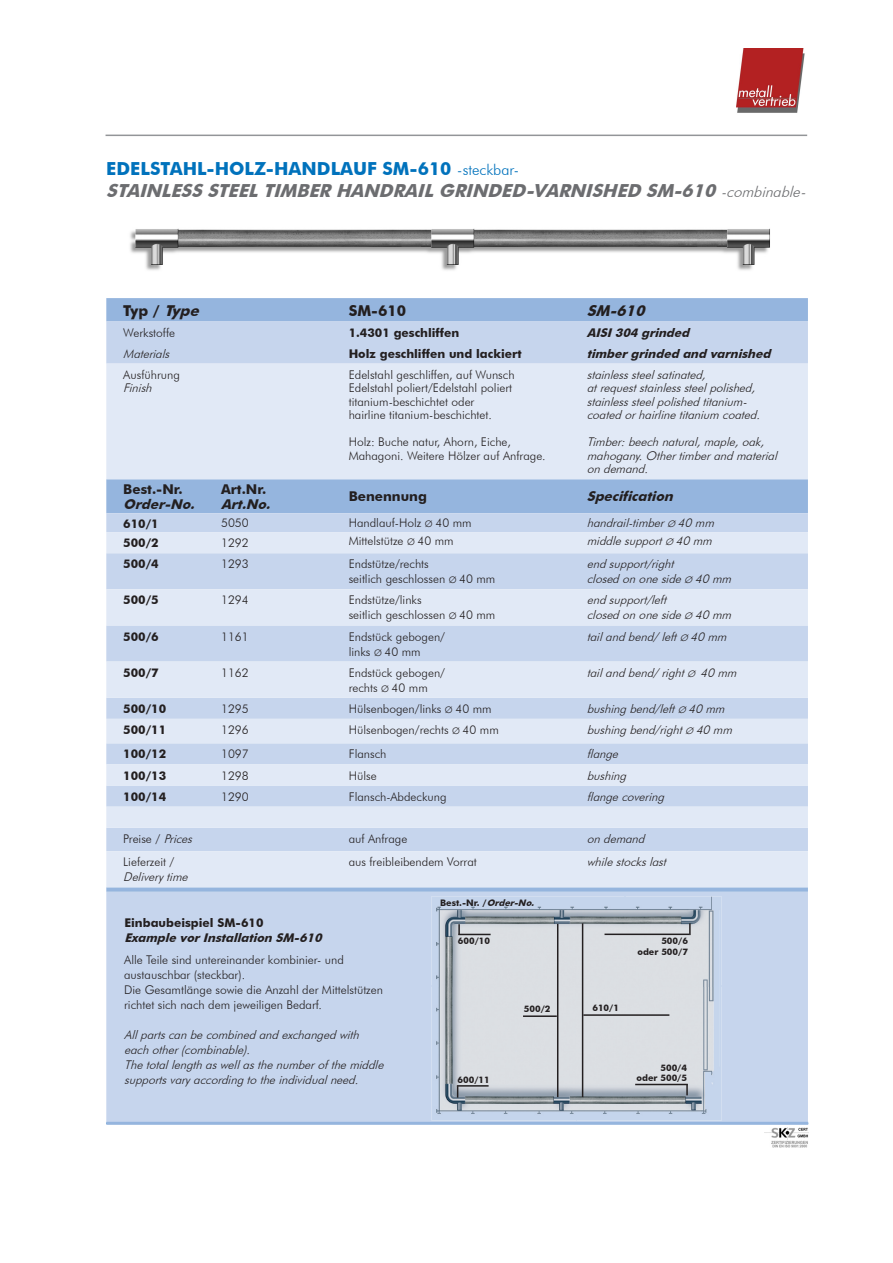
<style>
.page{position:relative;width:893px;height:1263px;background:#fff}
.page>*{position:absolute;margin:0;border:0;box-sizing:border-box;transform-origin:0 0}
.t1{font:italic 700 18px/21.6px "Futura BT";color:#6c6d70}
.t2{font:700 15px "Futura BT";color:#231f20}
.t3{font:italic 700 15px "Futura BT";color:#231f20}
.t4{font:italic 700 13.5px "Futura BT";color:#231f20}
.t5{font:700 13.5px "Futura BT";color:#231f20}
.t6{font:300 12px/15px "Futura BT";color:#231f20}
.t7{font:italic 300 12px/13.5px "Futura BT";color:#231f20}
.t8{font:700 12px/21px "Futura BT";color:#231f20}
.t9{font:italic 700 12px/21px "Futura BT";color:#231f20}
.t10{font:700 9px/10.5px "Futura BT";color:#231f20;text-align:right}
.s1{font-style:normal;color:#0072bc}
.s2{font-weight:300;font-style:normal;font-size:15px;color:#0072bc}
.s3{font-weight:300;font-size:15px}
.s4{font-style:italic}
.s5{font-size:9px}
</style>
<div class="page">
<div style="left:106px;top:298px;width:702px;height:23px;background:#95b5de"></div>
<div style="left:106px;top:321px;width:702px;height:801px;background:#c6d5ed"></div>
<svg style="left:106px;top:364px;width:702px;height:523px;background:#d3dff1"></svg>
<hr style="left:106px;top:135px;width:701px;height:1px;background:#939598">
<img style="left:130px;top:228px;width:640px;height:42px">
<img style="left:431px;top:896px;width:291px;height:224px">
<svg style="left:458px;top:924px;width:2px;height:10px"></svg>
<hr style="left:458px;top:934px;width:33px;height:1px;background:#231f20">
<hr style="left:457px;top:1085px;width:32px;height:1px;background:#231f20">
<svg style="left:686px;top:1085px;width:2px;height:10px"></svg>
<hr style="left:635px;top:1084px;width:53px;height:1px;background:#231f20">
<svg style="left:689px;top:923px;width:2px;height:12px"></svg>
<hr style="left:604px;top:933px;width:85px;height:2px;background:#231f20">
<hr style="left:557px;top:924px;width:1px;height:173px;background:#231f20">
<hr style="left:523px;top:1015px;width:34px;height:2px;background:#231f20">
<hr style="left:582px;top:923px;width:1px;height:174px;background:#231f20">
<hr style="left:583px;top:1014px;width:86px;height:2px;background:#231f20">
<img style="left:765px;top:1128px;width:43px;height:19px">
<hr style="left:106px;top:1122px;width:702px;height:3px;background:#95b5de">
<img style="left:736px;top:48px;width:69px;height:65px">
<h1 class="t1" style="left:106px;top:158px;width:705px"><span class="s1">EDELSTAHL-HOLZ-HANDLAUF SM-610</span> <span class="s2">-steckbar-<br></span>STAINLESSSTEELTIMBER HANDRAILGRINDED-VARNISHED SM-610 <span class="s3">-combinable-</span></h1>
<p class="t2" style="left:123px;top:301px;width:82px">Typ / <span class="s4">Type</span></p>
<p class="t2" style="left:349px;top:301px;width:59px">SM-610</p>
<p class="t3" style="left:587px;top:301px;width:64px">SM-610</p>
<p class="t6" style="left:123px;top:325px;width:53px">Werkstoffe</p>
<p class="t7" style="left:123px;top:346px;width:51px">Materials</p>
<p class="t8" style="left:349px;top:322px;width:175px">1.4301 geschliffen<br>Holz geschliffen und lackiert</p>
<p class="t9" style="left:587px;top:322px;width:189px">AISI304 grinded timbergrinded and varnished</p>
<p class="t6" style="left:123px;top:367px;width:58px">Ausführung</p>
<p class="t7" style="left:123px;top:381px;width:34px">Finish</p>
<p class="t5" style="left:123px;top:481px;width:61px">Best.-Nr.</p>
<p class="t4" style="left:123px;top:496px;width:77px">Order-No.</p>
<p class="t6" style="left:349px;top:368px;width:167px;line-height:13.5px">Edelstahl geschliffen, auf Wunsch Edelstahl poliert/Edelstahl poliert titanium-beschichtet oder<br>hairline titanium-beschichtet.</p>
<p class="t6" style="left:349px;top:435px;width:199px;line-height:13.5px">Holz: Buche natur, Ahorn, Eiche,<br>Mahagoni. Weitere Hölzer auf Anfrage.</p>
<p class="t7" style="left:587px;top:368px;width:178px">stainlesssteelsatinated, atrequeststainlesssteelpolished, stainlesssteelpolishedtitanium&shy;coatedorhairlinetitanium coated.</p>
<p class="t7" style="left:587px;top:435px;width:195px">Timber:beechnatural,maple,oak, mahogany.Othertimberandmaterial ondemand.</p>
<p class="t5" style="left:221px;top:481px;width:47px">Art.Nr.</p>
<p class="t4" style="left:221px;top:496px;width:55px">Art.No.</p>
<p class="t5" style="left:349px;top:488px;width:80px">Benennung</p>
<p class="t4" style="left:587px;top:488px;width:92px">Specification</p>
<p class="t8" style="left:123px;top:513px;width:37px">610/1</p>
<p class="t6" style="left:221px;top:515px;width:29px">5050</p>
<p class="t6" style="left:349px;top:515px;width:124px">Handlauf-Holz <span class="s5">Ø</span> 40 mm</p>
<p class="t7" style="left:587px;top:516px;width:132px">handrail-timber<span class="s5">Ø</span> 40mm</p>
<p class="t8" style="left:123px;top:532px;width:37px">500/2</p>
<p class="t6" style="left:221px;top:535px;width:29px">1292</p>
<p class="t6" style="left:349px;top:534px;width:106px">Mittelstütze <span class="s5">Ø</span> 40 mm</p>
<p class="t7" style="left:587px;top:534px;width:130px">middlesupport<span class="s5">Ø</span> 40mm</p>
<p class="t8" style="left:123px;top:553px;width:37px">500/4</p>
<p class="t6" style="left:221px;top:556px;width:29px">1293</p>
<p class="t6" style="left:349px;top:556px;width:148px">Endstütze/rechts<br>seitlich geschlossen <span class="s5">Ø</span> 40 mm</p>
<p class="t7" style="left:587px;top:556px;width:149px;line-height:15px">endsupport/right closedononeside<span class="s5">Ø</span> 40mm</p>
<p class="t8" style="left:123px;top:590px;width:37px">500/5</p>
<p class="t6" style="left:221px;top:593px;width:29px">1294</p>
<p class="t6" style="left:349px;top:593px;width:148px">Endstütze/links<br>seitlich geschlossen <span class="s5">Ø</span> 40 mm</p>
<p class="t7" style="left:587px;top:593px;width:149px;line-height:15px">endsupport/left closedononeside<span class="s5">Ø</span> 40mm</p>
<p class="t8" style="left:123px;top:626px;width:37px">500/6</p>
<p class="t6" style="left:221px;top:629px;width:29px">1161</p>
<p class="t6" style="left:349px;top:629px;width:98px">Endstück gebogen/ links <span class="s5">Ø</span> 40 mm</p>
<p class="t7" style="left:587px;top:629px;width:145px">tailandbend/left<span class="s5">Ø</span> 40mm</p>
<p class="t8" style="left:123px;top:662px;width:37px">500/7</p>
<p class="t6" style="left:221px;top:665px;width:29px">1162</p>
<p class="t6" style="left:349px;top:665px;width:98px">Endstück gebogen/ rechts <span class="s5">Ø</span> 40 mm</p>
<p class="t7" style="left:587px;top:666px;width:155px">tailandbend/right<span class="s5">Ø</span> 40mm</p>
<p class="t8" style="left:123px;top:698px;width:44px">500/10</p>
<p class="t6" style="left:221px;top:701px;width:29px">1295</p>
<p class="t6" style="left:349px;top:701px;width:144px">Hülsenbogen/links <span class="s5">Ø</span> 40 mm</p>
<p class="t7" style="left:587px;top:702px;width:143px">bushingbend/left<span class="s5">Ø</span> 40mm</p>
<p class="t8" style="left:123px;top:719px;width:44px">500/11</p>
<p class="t6" style="left:221px;top:722px;width:29px">1296</p>
<p class="t6" style="left:349px;top:722px;width:152px">Hülsenbogen/rechts <span class="s5">Ø</span> 40 mm</p>
<p class="t7" style="left:587px;top:723px;width:150px">bushingbend/right<span class="s5">Ø</span> 40mm</p>
<p class="t8" style="left:123px;top:743px;width:44px">100/12</p>
<p class="t6" style="left:221px;top:746px;width:29px">1097</p>
<p class="t6" style="left:349px;top:746px;width:39px">Flansch</p>
<p class="t7" style="left:587px;top:747px;width:36px">flange</p>
<p class="t8" style="left:123px;top:765px;width:44px">100/13</p>
<p class="t6" style="left:221px;top:768px;width:29px">1298</p>
<p class="t6" style="left:349px;top:768px;width:29px">Hülse</p>
<p class="t7" style="left:587px;top:768px;width:45px">bushing</p>
<p class="t8" style="left:123px;top:786px;width:44px">100/14</p>
<p class="t6" style="left:221px;top:789px;width:29px">1290</p>
<p class="t6" style="left:349px;top:789px;width:99px">Flansch-Abdeckung</p>
<p class="t7" style="left:587px;top:789px;width:82px">flangecovering</p>
<p class="t6" style="left:123px;top:831px;width:74px">Pr e i s e / <span class="s4">Prices</span></p>
<p class="t6" style="left:349px;top:831px;width:60px">auf Anfrage</p>
<p class="t7" style="left:587px;top:832px;width:63px">ondemand</p>
<p class="t6" style="left:123px;top:854px;width:53px">Lieferzeit /</p>
<p class="t7" style="left:123px;top:870px;width:70px">Deliverytime</p>
<p class="t6" style="left:349px;top:854px;width:130px">aus freibleibendem Vorrat</p>
<p class="t7" style="left:587px;top:855px;width:84px">whilestockslast</p>
<p class="t8" style="left:124px;top:912px;width:141px">Einbaubeispiel SM-610</p>
<p class="t9" style="left:124px;top:927px;width:203px">Example vorInstallation SM-610</p>
<p class="t6" style="left:124px;top:952px;width:260px">Alle Teile sind untereinander kombinier- und austauschbar (steckbar).<br>Die Gesamtlänge sowie die Anzahl der Mittelstützen richtet sich nach dem jeweiligen Bedarf.</p>
<p class="t7" style="left:124px;top:1027px;width:265px;line-height:15px">Allpartscanbecombinedandexchangedwith eachother(combinable).<br>Thetotallengthaswellasthenumberofthemiddle supportsvaryaccordingtotheindividualneed.</p>
<p class="t10" style="left:440px;top:897px;width:98px">Best.-Nr. /<span class="s4">Order-No.</span></p>
<p class="t10" style="left:458px;top:936px;width:34px">600/10</p>
<p class="t10" style="left:637px;top:936px;width:52px">500/6<br>oder 500/7</p>
<p class="t10" style="left:458px;top:1074px;width:34px">600/11</p>
<p class="t10" style="left:524px;top:1003px;width:28px">500/2</p>
<p class="t10" style="left:592px;top:1003px;width:28px">610/1</p>
<p class="t10" style="left:637px;top:1062px;width:52px">500/4<br>oder 500/5</p>
</div>
